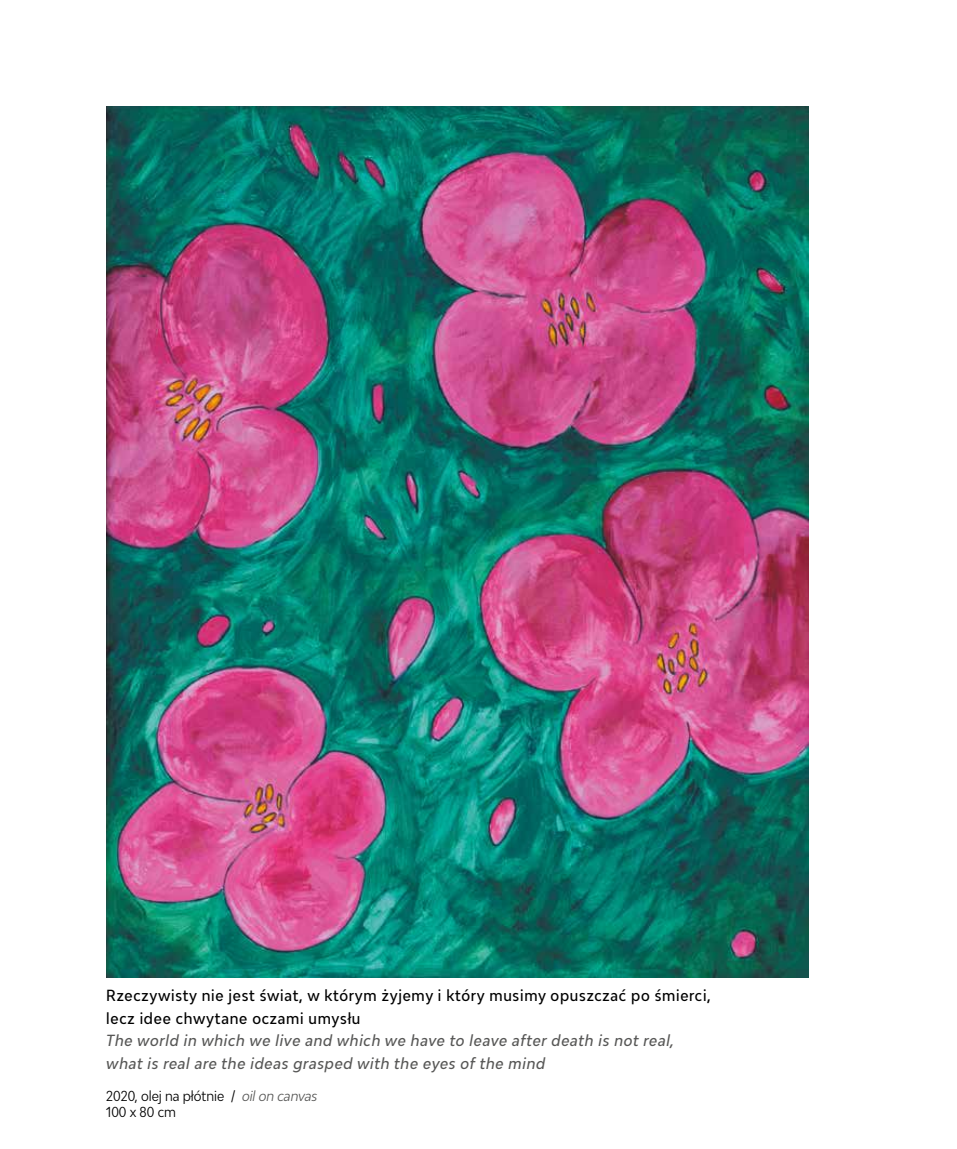
<style>
.page{position:relative;width:957px;height:1149px;background:#fff}
.page>*{position:absolute;margin:0;border:0;box-sizing:border-box;transform-origin:0 0}
.t1{font:italic 500 condensed 15px/22.5px "Bw Modelica";letter-spacing:.05em;color:#575756}
.t2{font:500 condensed 15px/22.5px "Bw Modelica";letter-spacing:.05em;color:#000}
.t3{font:condensed 13.5px/16.2px "Bw Modelica";color:#000}
.s1{font-style:italic;color:#575756}
</style>
<div class="page">
<img style="left:106px;top:106px;width:702px;height:870px">
<p class="t2" style="left:106px;top:983px;width:606px">Rzeczywisty nie jest świat, w którym żyjemy i który musimy opuszczać po śmierci, lecz idee chwytane oczami umysłu</p>
<p class="t1" style="left:106px;top:1028px;width:569px">The world in which we live and which we have to leave after death is not real, what is real are the ideas grasped with the eyes of the mind</p>
<p class="t3" style="left:106px;top:1087px;width:212px">2020, olej na płótnie / <span class="s1">oil on canvas<br></span>100 x 80 cm</p>
</div>
